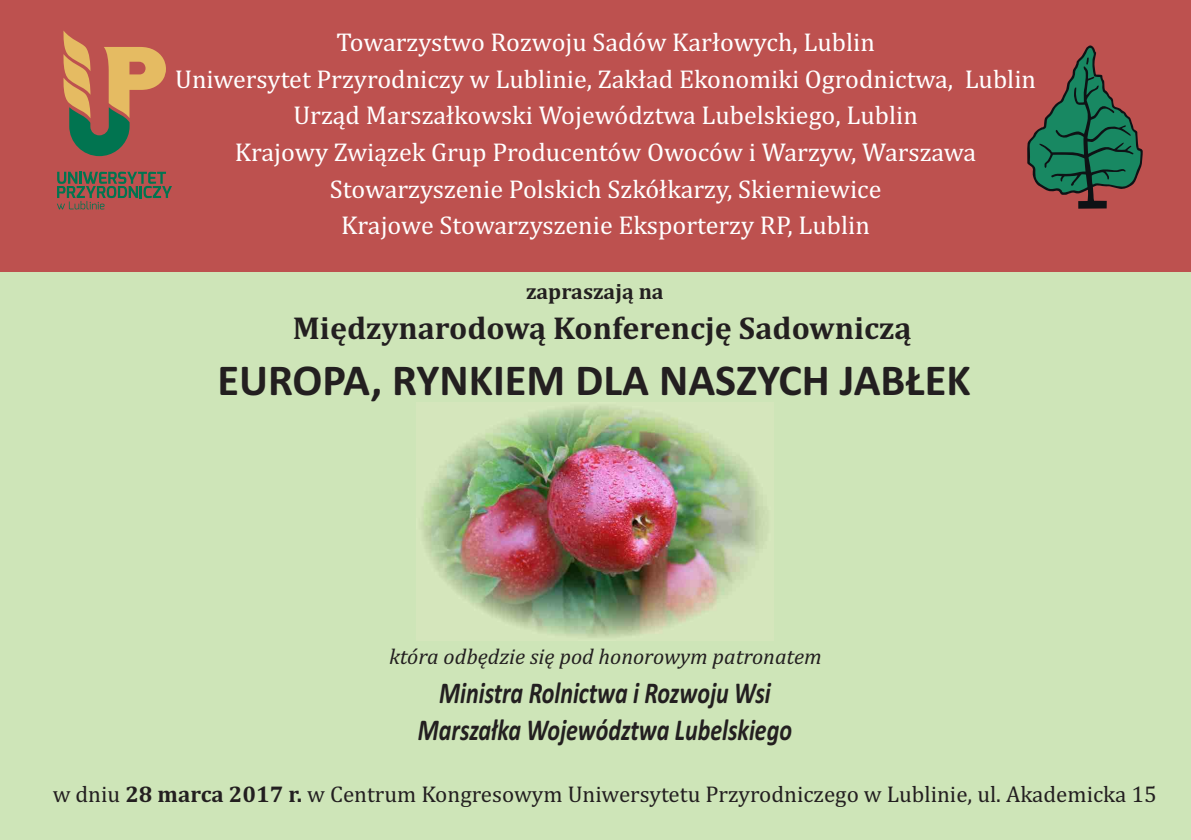
<style>
.page{position:relative;width:1191px;height:840px;background:#fff}
.page>*{position:absolute;margin:0;border:0;box-sizing:border-box;transform-origin:0 0}
.t1{font:700 44.4px "Calibri";color:#231f20}
.t2{font:700 32px "Cambria";color:#231f20}
.t3{font:italic 700 30.4px/37px "Calibri";color:#231f20;text-align:center;scale:.79 1}
.t4{font:26px/36.6px "Cambria";color:#fff;text-align:center}
.t5{font:23px "Cambria";color:#231f20}
.t6{font:italic 22px "Cambria";color:#231f20}
.t7{font:700 22px "Cambria";color:#231f20}
.s1{font-weight:700}
</style>
<div class="page">
<div style="left:0;top:211px;width:1190px;height:628px;background:#cee5b8"></div>
<div style="left:0;top:0;width:1191px;height:271px;background:#bd514f"></div>
<img style="left:423px;top:406px;width:341px;height:231px">
<svg style="left:1027px;top:45px;width:115px;height:163px"></svg>
<svg style="left:63px;top:31px;width:103px;height:125px"></svg>
<svg style="left:57px;top:171px;width:115px;height:38px"></svg>
<p class="t4" style="left:175px;top:26px;width:862px">Towarzystwo Rozwoju Sadów Karłowych, Lublin<br>Uniwersytet Przyrodniczy w Lublinie, Zakład Ekonomiki Ogrodnictwa, Lublin Urząd Marszałkowski Województwa Lubelskiego, Lublin<br>Krajowy Związek Grup Producentów Owoców i Warzyw, Warszawa Stowarzyszenie Polskich Szkółkarzy, Skierniewice<br>Krajowe Stowarzyszenie Eksporterzy RP, Lublin</p>
<p class="t7" style="left:526px;top:281px;width:139px">zapraszają na</p>
<p class="t2" style="left:293px;top:314px;width:620px">Międzynarodową Konferencję Sadowniczą</p>
<h1 class="t1" style="left:217px;top:361px;width:755px">EUROPA, RYNKIEM DLA NASZYCH JABŁEK</h1>
<p class="t6" style="left:389px;top:646px;width:434px">która odbędzie się pod honorowym patronatem</p>
<p class="t3" style="left:418px;top:677px;width:475px">Ministra Rolnictwa i Rozwoju Wsi<br>Marszałka Województwa Lubelskiego</p>
<p class="t5" style="left:53px;top:784px;width:1105px">w dniu <span class="s1">28 marca 2017 r.</span> w Centrum Kongresowym Uniwersytetu Przyrodniczego w Lublinie, ul. Akademicka 15</p>
</div>
